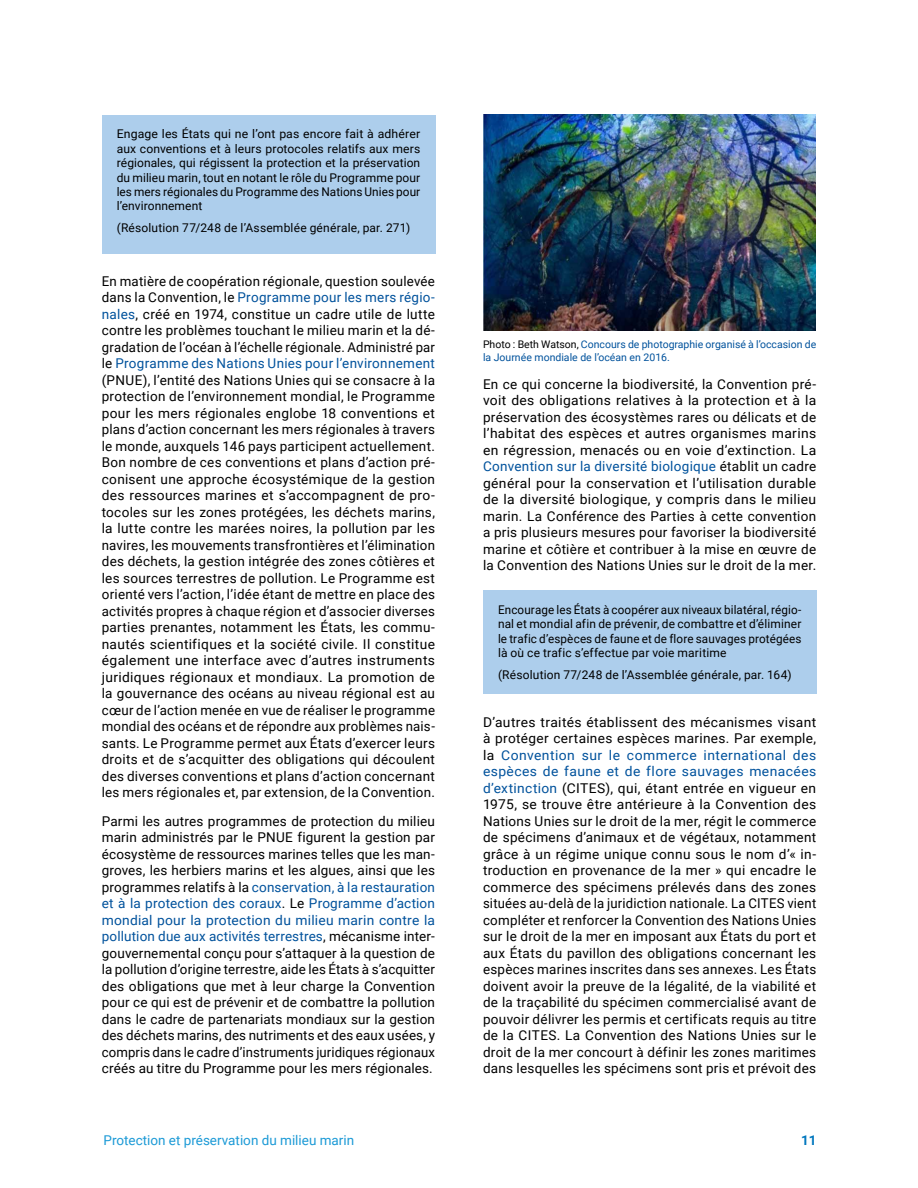
<style>
.page{position:relative;width:918px;height:1188px;background:#fff}
.page>*{position:absolute;margin:0;border:0;box-sizing:border-box;transform-origin:0 0}
.t1{font:13.5px/16.5px "Roboto";letter-spacing:.02em;color:#000;text-align:justify}
.t2{font:13.5px "Roboto";color:#1c9ad6}
.t3{font:700 13.5px "Roboto";color:#0077be}
.t4{font:12px/14.4px "Roboto";letter-spacing:.015em;color:#000;text-align:justify}
.t5{font:10.5px/12.6px "Roboto";color:#00529c}
.s1{color:#00529c}
.s2{color:#000}
</style>
<div class="page">
<div style="left:102px;top:115px;width:333px;height:138px;background:#adceec"></div>
<img style="left:483px;top:115px;width:332px;height:216px">
<div style="left:483px;top:590px;width:334px;height:104px;background:#adceec"></div>
<p class="t4" style="left:117px;top:126px;width:305px">Engage les États qui ne l’ont pas encore fait à adhérer aux conventions et à leurs protocoles relatifs aux mers régionales, qui régissent la protection et la préservation du milieu marin, tout en notant le rôle du Programme pour les mers régionales du Programme des Nations Unies pour l’environnement</p>
<p class="t4" style="left:117px;top:220px;width:295px">(Résolution 77/248 de l’Assemblée générale, par. 271)</p>
<p class="t1" style="left:102px;top:272px;width:335px">En matière de coopération régionale, question soulevée dans la Convention, le <span class="s1">Programme pour les mers régio&shy;nales</span>, créé en 1974, constitue un cadre utile de lutte contre les problèmes touchant le milieu marin et la dé&shy;gradation de l’océan à l’échelle régionale. Administré par le <span class="s1">Programme des Nations Unies pour l’environnement </span>(PNUE), l’entité des Nations Unies qui se consacre à la protection de l’environnement mondial, le Programme pour les mers régionales englobe 18 conventions et plans d’action concernant les mers régionales à travers le monde, auxquels 146 pays participent actuellement.<br>Bon nombre de ces conventions et plans d’action pré&shy;conisent une approche écosystémique de la gestion des ressources marines et s’accompagnent de pro&shy;tocoles sur les zones protégées, les déchets marins, la lutte contre les marées noires, la pollution par les navires, les mouvements transfrontières et l’élimination des déchets, la gestion intégrée des zones côtières et les sources terrestres de pollution. Le Programme est orienté vers l’action, l’idée étant de mettre en place des activités propres à chaque région et d’associer diverses parties prenantes, notamment les États, les commu&shy;nautés scientifiques et la société civile. Il constitue également une interface avec d’autres instruments juridiques régionaux et mondiaux. La promotion de la gouvernance des océans au niveau régional est au cœur de l’action menée en vue de réaliser le programme mondial des océans et de répondre aux problèmes nais&shy;sants. Le Programme permet aux États d’exercer leurs droits et de s’acquitter des obligations qui découlent des diverses conventions et plans d’action concernant les mers régionales et, par extension, de la Convention.</p>
<p class="t1" style="left:102px;top:812px;width:335px">Parmi les autres programmes de protection du milieu marin administrés par le PNUE figurent la gestion par écosystème de ressources marines telles que les man&shy;groves, les herbiers marins et les algues, ainsi que les programmes relatifs à la <span class="s1">conservation, à la restauration et à la protection des coraux</span>. Le <span class="s1">Programme d’action mondial pour la protection du milieu marin contre la pollution due aux activités terrestres</span>, mécanisme inter&shy;gouvernemental conçu pour s’attaquer à la question de la pollution d’origine terrestre, aide les États à s’acquitter des obligations que met à leur charge la Convention pour ce qui est de prévenir et de combattre la pollution dans le cadre de partenariats mondiaux sur la gestion des déchets marins, des nutriments et des eaux usées, y compris dans le cadre d’instruments juridiques régionaux créés au titre du Programme pour les mers régionales.</p>
<p class="t5" style="left:483px;top:338px;width:335px"><span class="s2">Photo : Beth Watson,</span> Concours de photographie organisé à l’occasion de la Journée mondiale de l’océan en 2016.</p>
<p class="t1" style="left:483px;top:375px;width:335px">En ce qui concerne la biodiversité, la Convention pré&shy;voit des obligations relatives à la protection et à la préservation des écosystèmes rares ou délicats et de l’habitat des espèces et autres organismes marins en régression, menacés ou en voie d’extinction. La <span class="s1">Convention sur la diversité biologique</span> établit un cadre général pour la conservation et l’utilisation durable de la diversité biologique, y compris dans le milieu marin. La Conférence des Parties à cette convention a pris plusieurs mesures pour favoriser la biodiversité marine et côtière et contribuer à la mise en œuvre de la Convention des Nations Unies sur le droit de la mer.</p>
<p class="t4" style="left:498px;top:602px;width:305px">Encourage les États à coopérer aux niveaux bilatéral, régio&shy;nal et mondial afin de prévenir, de combattre et d’éliminer le trafic d’espèces de faune et de flore sauvages protégées là où ce trafic s’effectue par voie maritime</p>
<p class="t4" style="left:498px;top:667px;width:295px">(Résolution 77/248 de l’Assemblée générale, par. 164)</p>
<p class="t1" style="left:483px;top:713px;width:335px">D’autres traités établissent des mécanismes visant à protéger certaines espèces marines. Par exemple, la <span class="s1">Convention sur le commerce international des espèces de faune et de flore sauvages menacées d’extinction</span> (CITES), qui, étant entrée en vigueur en 1975, se trouve être antérieure à la Convention des Nations Unies sur le droit de la mer, régit le commerce de spécimens d’animaux et de végétaux, notamment grâce à un régime unique connu sous le nom d’« in&shy;troduction en provenance de la mer » qui encadre le commerce des spécimens prélevés dans des zones situées au-delà de la juridiction nationale. La CITES vient compléter et renforcer la Convention des Nations Unies sur le droit de la mer en imposant aux États du port et aux États du pavillon des obligations concernant les espèces marines inscrites dans ses annexes. Les États doivent avoir la preuve de la légalité, de la viabilité et de la traçabilité du spécimen commercialisé avant de pouvoir délivrer les permis et certificats requis au titre de la CITES. La Convention des Nations Unies sur le droit de la mer concourt à définir les zones maritimes dans lesquelles les spécimens sont pris et prévoit des</p>
<p class="t2" style="left:103px;top:1130px;width:252px">Protection et préservation du milieu marin</p>
<p class="t3" style="left:801px;top:1130px;width:17px">11</p>
</div>
